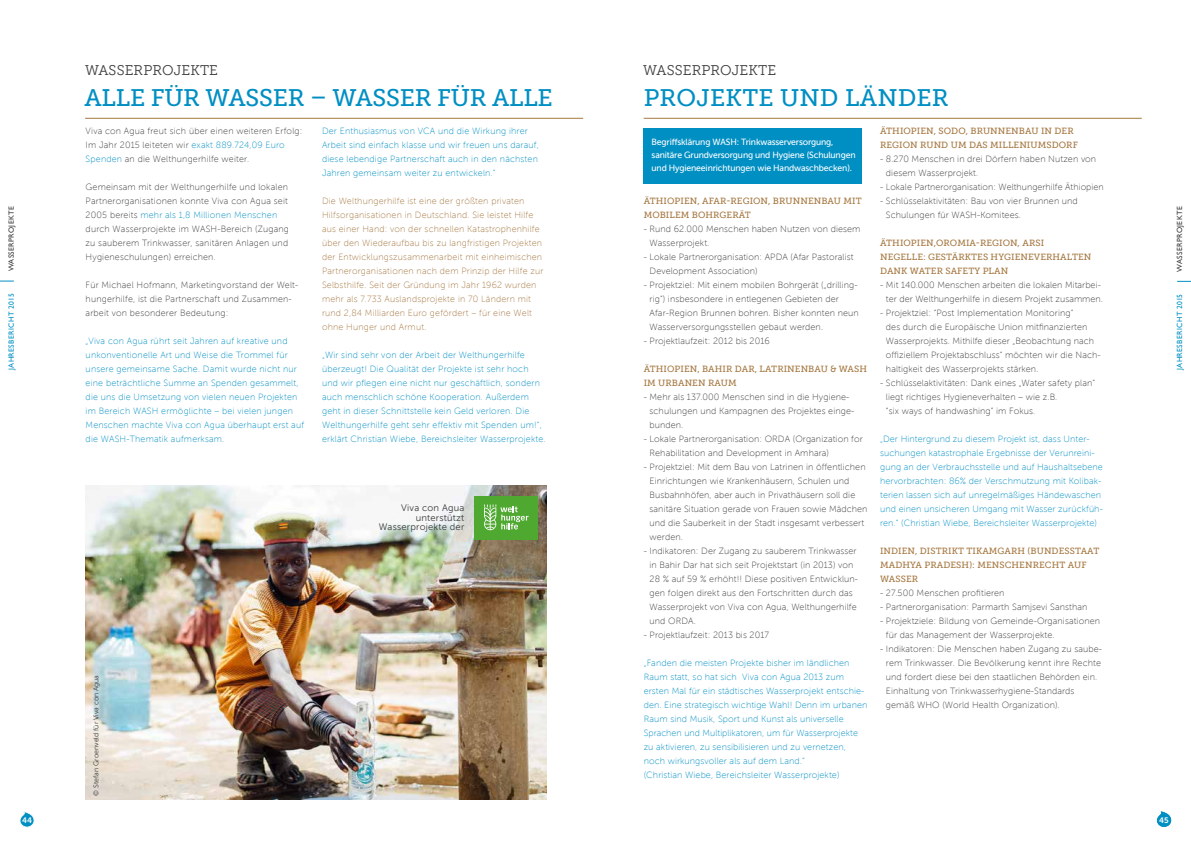
<style>
.page{position:relative;width:1191px;height:842px;background:#fff}
.page>*{position:absolute;margin:0;border:0;box-sizing:border-box;transform-origin:0 0}
.t1{font:24px "Museo Slab 500";letter-spacing:-.01em;color:#008fc3}
.t2{font:24px "Museo Slab 500";letter-spacing:.01em;color:#008fc3}
.t3{font:14px "Museo Slab 300";letter-spacing:.01em;color:#3c3c3b}
.t4{font:9.4px/9.4px "Museo Sans 300";letter-spacing:.02em;color:#3c3c3b;text-align:right}
.t5{font:9px/14px "Museo Sans 100";letter-spacing:.01em;color:#3c3c3b}
.t6{font:9px/14px "Museo Sans 100";letter-spacing:.02em;color:#008fc3}
.t7{font:9px/14px "Museo Sans 100";letter-spacing:.02em;color:#a57740}
.t8{font:9px/14px "Museo Slab 500";letter-spacing:.01em;color:#a57740}
.t9{font:9px/13px "Museo Sans 500";letter-spacing:-.015em;color:#fff;scale:.96 1}
.t10{font:8px "Museo Sans 700";color:#fff}
.t11{font:7.5px "Gill Sans";letter-spacing:.05em;color:#008fc3}
.t12{font:7.5px "Gill Sans";letter-spacing:.05em;color:#3c3c3b}
.t13{font:7px "Museo Sans 300";color:#3c3c3b}
.s1{color:#008fc3}
</style>
<div class="page">
<svg style="left:1177px;top:281px;width:14px;height:1px"></svg>
<img style="left:85px;top:485px;width:462px;height:315px">
<svg style="left:1157px;top:811px;width:14px;height:16px"></svg>
<svg style="left:20px;top:811px;width:15px;height:17px"></svg>
<div style="left:474px;top:496px;width:63px;height:43px;background:#4fa830"></div>
<svg style="left:484px;top:504px;width:44px;height:26px"></svg>
<hr style="left:85px;top:118px;width:498px;height:1px;background:#a57740">
<hr style="left:643px;top:118px;width:498px;height:1px;background:#a57740">
<svg style="left:0;top:281px;width:14px;height:1px"></svg>
<div style="left:643px;top:128px;width:219px;height:56px;background:#008fc3"></div>
<p class="t12" style="left:7px;top:271px;width:67px;rotate:-90deg">WASSERPROJEKTE</p>
<p class="t11" style="left:7px;top:370px;width:79px;rotate:-90deg">JAHRESBERICHT 2015</p>
<h2 class="t3" style="left:85px;top:63px;width:134px">WASSERPROJEKTE</h2>
<h2 class="t3" style="left:643px;top:63px;width:134px">WASSERPROJEKTE</h2>
<h1 class="t1" style="left:84px;top:84px;width:470px">ALLE FÜR WASSER – WASSER FÜR ALLE</h1>
<h1 class="t2" style="left:643px;top:84px;width:306px">PROJEKTE UND LÄNDER</h1>
<p class="t5" style="left:86px;top:124px;width:218px">Viva con Agua freut sich über einen weiteren Erfolg:<br>Im Jahr 2015 leiteten wir <span class="s1">exakt 889.724,09 Euro<br>Spenden</span> an die Welthungerhilfe weiter.</p>
<p class="t5" style="left:86px;top:180px;width:205px">Gemeinsam mit der Welthungerhilfe und lokalen Partnerorganisationen konnte Viva con Agua seit 2005 bereits <span class="s1">mehr als 1,8 Millionen Menschen </span>durch Wasserprojekte im WASH-Bereich (Zugang zu sauberem Trinkwasser, sanitären Anlagen und Hygieneschulungen) erreichen.</p>
<p class="t5" style="left:86px;top:278px;width:214px">Für Michael Hofmann, Marketingvorstand der Welt&shy;hungerhilfe, ist die Partnerschaft und Zusammen&shy;arbeit von besonderer Bedeutung:</p>
<p class="t6" style="left:86px;top:334px;width:220px">„Viva con Agua rührt seit Jahren auf kreative und unkonventionelle Art und Weise die Trommel für unsere gemeinsame Sache. Damit wurde nicht nur eine beträchtliche Summe an Spenden gesammelt, die uns die Umsetzung von vielen neuen Projekten im Bereich WASH ermöglichte – bei vielen jungen Menschen machte Viva con Agua überhaupt erst auf die WASH-Thematik aufmerksam.</p>
<p class="t8" style="left:880px;top:124px;width:199px">ÄTHIOPIEN, SODO, BRUNNENBAU IN DER<br>REGION RUND UM DAS MILLENIUMSDORF</p>
<p class="t5" style="left:886px;top:152px;width:212px;text-indent:-6px">- 8.270 Menschen in drei Dörfern haben Nutzen von diesem Wasserprojekt.</p>
<p class="t5" style="left:880px;top:180px;width:225px">- Lokale Partnerorganisation: Welthungerhilfe Äthiopien</p>
<p class="t5" style="left:886px;top:194px;width:193px;text-indent:-6px">- Schlüsselaktivitäten: Bau von vier Brunnen und<br>Schulungen für WASH-Komitees.</p>
<p class="t8" style="left:880px;top:236px;width:213px">ÄTHIOPIEN,OROMIA-REGION, ARSI<br>NEGELLE: GESTÄRKTES HYGIENEVERHALTEN<br>DANK WATER SAFETY PLAN</p>
<p class="t5" style="left:880px;top:278px;width:224px;text-align:right">- Mit 140.000 Menschen arbeiten die lokalen Mitarbei&shy;ter der Welthungerhilfe in diesem Projekt zusammen.</p>
<p class="t5" style="left:886px;top:306px;width:216px;text-indent:-6px">- Projektziel: “Post Implementation Monitoring”<br>des durch die Europäische Union mitfinanzierten Wasserprojekts. Mithilfe dieser „Beobachtung nach offiziellem Projektabschluss“ möchten wir die Nach&shy;haltigkeit des Wasserprojekts stärken.</p>
<p class="t5" style="left:886px;top:376px;width:211px;text-indent:-6px">- Schlüsselaktivitäten: Dank eines „Water safety plan“ liegt richtiges Hygieneverhalten – wie z.B.<br>“six ways of handwashing” im Fokus.</p>
<p class="t6" style="left:880px;top:432px;width:224px">„Der Hintergrund zu diesem Projekt ist, dass Unter&shy;suchungen katastrophale Ergebnisse der Verunreini&shy;gung an der Verbrauchsstelle und auf Haushaltsebene hervorbrachten: 86% der Verschmutzung mit Kolibak&shy;terien lassen sich auf unregelmäßiges Händewaschen und einen unsicheren Umgang mit Wasser zurückfüh&shy;ren.“ (Christian Wiebe, Bereichsleiter Wasserprojekte)</p>
<p class="t8" style="left:880px;top:544px;width:221px">INDIEN, DISTRIKT TIKAMGARH (BUNDESSTAAT<br>MADHYA PRADESH): MENSCHENRECHT AUF<br>WASSER</p>
<p class="t5" style="left:880px;top:586px;width:126px">- 27.500 Menschen profitieren</p>
<p class="t5" style="left:880px;top:600px;width:209px">- Partnerorganisation: Parmarth Samjsevi Sansthan</p>
<p class="t5" style="left:886px;top:614px;width:216px;text-indent:-6px">- Projektziele: Bildung von Gemeinde-Organisationen für das Management der Wasserprojekte.</p>
<p class="t5" style="left:886px;top:642px;width:218px;text-indent:-6px">- Indikatoren: Die Menschen haben Zugang zu saube&shy;rem Trinkwasser. Die Bevölkerung kennt ihre Rechte und fordert diese bei den staatlichen Behörden ein.<br>Einhaltung von Trinkwasserhygiene-Standards gemäß WHO (World Health Organization).</p>
<p class="t6" style="left:322px;top:124px;width:218px">Der Enthusiasmus von VCA und die Wirkung ihrer Arbeit sind einfach klasse und wir freuen uns darauf, diese lebendige Partnerschaft auch in den nächsten Jahren gemeinsam weiter zu entwickeln.“</p>
<p class="t7" style="left:322px;top:194px;width:223px">Die Welthungerhilfe ist eine der größten privaten Hilfsorganisationen in Deutschland. Sie leistet Hilfe aus einer Hand: von der schnellen Katastrophenhilfe über den Wiederaufbau bis zu langfristigen Projekten der Entwicklungszusammenarbeit mit einheimischen Partnerorganisationen nach dem Prinzip der Hilfe zur Selbsthilfe. Seit der Gründung im Jahr 1962 wurden mehr als 7.733 Auslandsprojekte in 70 Ländern mit rund 2,84 Milliarden Euro gefördert – für eine Welt ohne Hunger und Armut.</p>
<p class="t6" style="left:322px;top:348px;width:225px">„Wir sind sehr von der Arbeit der Welthungerhilfe überzeugt! Die Qualität der Projekte ist sehr hoch und wir pflegen eine nicht nur geschäftlich, sondern auch menschlich schöne Kooperation. Außerdem geht in dieser Schnittstelle kein Geld verloren. Die Welthungerhilfe geht sehr effektiv mit Spenden um!“, erklärt Christian Wiebe, Bereichsleiter Wasserprojekte.</p>
<p class="t9" style="left:651px;top:136px;width:214px">Begriffsklärung WASH: Trinkwasserversorgung, sanitäre Grundversorgung und Hygiene (Schulungen und Hygieneeinrichtungen wie Handwaschbecken).</p>
<p class="t8" style="left:643px;top:194px;width:219px">ÄTHIOPIEN, AFAR-REGION, BRUNNENBAU MIT<br>MOBILEM BOHRGERÄT</p>
<p class="t5" style="left:649px;top:222px;width:212px;text-indent:-6px">- Rund 62.000 Menschen haben Nutzen von diesem<br>Wasserprojekt.</p>
<p class="t5" style="left:649px;top:250px;width:205px;text-indent:-6px">- Lokale Partnerorganisation: APDA (Afar Pastoralist<br>Development Association)</p>
<p class="t5" style="left:649px;top:278px;width:211px;text-indent:-6px">- Projektziel: Mit einem mobilen Bohrgerät („drilling&shy;rig“) insbesondere in entlegenen Gebieten der Afar-Region Brunnen bohren. Bisher konnten neun Wasserversorgungsstellen gebaut werden.</p>
<p class="t5" style="left:643px;top:334px;width:128px">- Projektlaufzeit: 2012 bis 2016</p>
<p class="t8" style="left:643px;top:362px;width:225px">ÄTHIOPIEN, BAHIR DAR, LATRINENBAU &amp; WASH<br>IM URBANEN RAUM</p>
<p class="t5" style="left:649px;top:390px;width:206px;text-indent:-6px">- Mehr als 137.000 Menschen sind in die Hygiene&shy;schulungen und Kampagnen des Projektes einge&shy;bunden.</p>
<p class="t5" style="left:649px;top:432px;width:215px;text-indent:-6px">- Lokale Partnerorganisation: ORDA (Organization for<br>Rehabilitation and Development in Amhara)</p>
<p class="t5" style="left:649px;top:460px;width:219px;text-indent:-6px">- Projektziel: Mit dem Bau von Latrinen in öffentlichen Einrichtungen wie Krankenhäusern, Schulen und Busbahnhöfen, aber auch in Privathäusern soll die sanitäre Situation gerade von Frauen sowie Mädchen und die Sauberkeit in der Stadt insgesamt verbessert werden.</p>
<p class="t5" style="left:649px;top:544px;width:210px;text-indent:-6px">- Indikatoren: Der Zugang zu sauberem Trinkwasser in Bahir Dar hat sich seit Projektstart (in 2013) von 28 % auf 59 % erhöht!! Diese positiven Entwicklun&shy;gen folgen direkt aus den Fortschritten durch das Wasserprojekt von Viva con Agua, Welthungerhilfe und ORDA.</p>
<p class="t5" style="left:643px;top:628px;width:127px">- Projektlaufzeit: 2013 bis 2017</p>
<p class="t6" style="left:643px;top:656px;width:225px">„Fanden die meisten Projekte bisher im ländlichen Raum statt, so hat sich Viva con Agua 2013 zum ersten Mal für ein städtisches Wasserprojekt entschie&shy;den. Eine strategisch wichtige Wahl! Denn im urbanen Raum sind Musik, Sport und Kunst als universelle Sprachen und Multiplikatoren, um für Wasserprojekte zu aktivieren, zu sensibilisieren und zu vernetzen, noch wirkungsvoller als auf dem Land.“<br>(Christian Wiebe, Bereichsleiter Wasserprojekte)</p>
<p class="t4" style="left:379px;top:504px;width:87px">Viva con Agua unterstützt<br>Wasserprojekte der</p>
<p class="t13" style="left:92px;top:795px;width:122px;rotate:-90deg">© Stefan Groenveld für Viva con Agua</p>
<p class="t12" style="left:1175px;top:272px;width:67px;rotate:-90deg">WASSERPROJEKTE</p>
<p class="t11" style="left:1175px;top:370px;width:78px;rotate:-90deg">JAHRESBERICHT 2015</p>
<p class="t10" style="left:22px;top:816px;width:11px">44</p>
<p class="t10" style="left:1159px;top:816px;width:11px">45</p>
</div>
